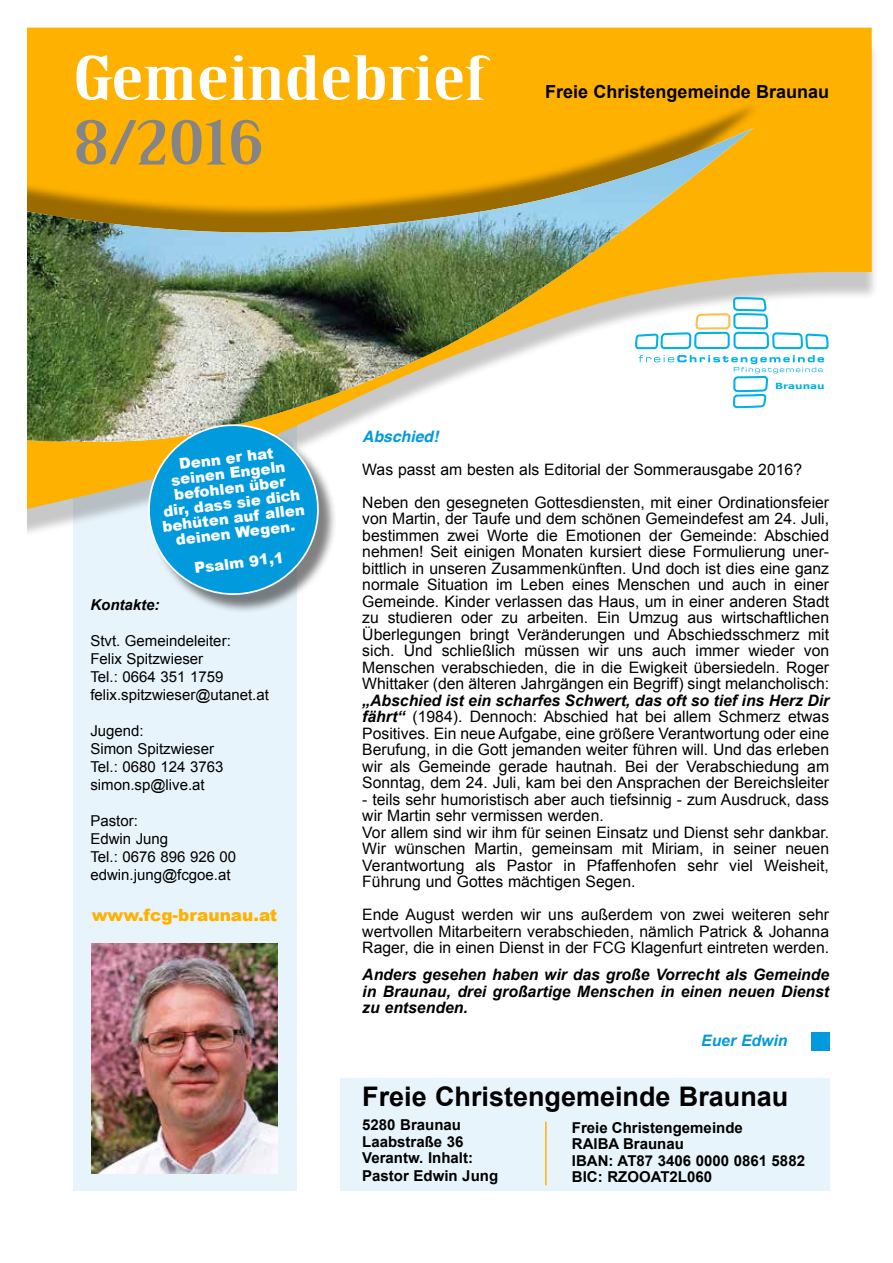
<style>
.page{position:relative;width:893px;height:1263px;background:#fff}
.page>*{position:absolute;margin:0;border:0;box-sizing:border-box;transform-origin:0 0}
.t1{font:59.7px "Birch Std";color:#fff;scale:2 1}
.t2{font:59.7px "Birch Std";color:#858486;scale:2 1}
.t3{font:700 27px "Arial";color:#000}
.t4{font:700 18px "Arial";color:#000}
.t5{font:900 16.8px "Arial";color:#ffb100}
.t6{font:15.75px/16.5px "Arial";color:#000;text-align:justify}
.t7{font:italic 700 15.75px/16.5px "Arial";color:#000;text-align:justify}
.t8{font:italic 700 15.75px "Helvetica";color:#009add}
.t9{font:italic 700 15.75px "Arial";color:#009add}
.t10{font:15px/18px "Arial";color:#000}
.t11{font:700 15px/16.5px "Arial";color:#000}
.t12{font:900 15px/15px "Arial";color:#fff;text-align:center}
.t13{font:italic 700 15px "Arial";color:#000}
.t14{font:700 8.4px "Verdana";color:#00b1e7;scale:1.24 1}
.s1{font-weight:700;font-style:italic}
</style>
<div class="page">
<div style="left:73px;top:403px;width:223px;height:788px;background:#e8f4fb"></div>
<div style="left:340px;top:1078px;width:489px;height:113px;background:#e8f4fb"></div>
<div style="left:0;top:41px;width:879px;height:503px;background:#000;opacity:.22"></div>
<svg style="left:27px;top:27px;width:845px;height:489px"></svg>
<div style="left:9px;top:100px;width:752px;height:328px;background:#ffb100"></div>
<img style="left:27px;top:128px;width:726px;height:315px">
<div style="left:0;top:0;width:27px;height:570px;background:#fff"></div>
<hr style="left:545px;top:1122px;width:2px;height:63px;background:#ffb100">
<img style="left:92px;top:944px;width:185px;height:229px">
<div style="left:150px;top:426px;width:187px;height:187px;background:#000;opacity:.5"></div>
<svg style="left:144px;top:420px;width:179px;height:179px;background:#42a9cf"></svg>
<div style="left:811px;top:1032px;width:18px;height:18px;background:#009add"></div>
<svg style="left:639px;top:355px;width:185px;height:53px"></svg>
<svg style="left:635px;top:297px;width:194px;height:52px"></svg>
<h1 class="t1" style="left:73px;top:45px;width:207px">Gemeindebrief</h1>
<h1 class="t2" style="left:73px;top:109px;width:97px">8/2016</h1>
<p class="t4" style="left:545px;top:80px;width:286px">Freie Christengemeinde Braunau</p>
<p class="t14" style="left:775px;top:380px;width:41px">Braunau</p>
<p class="t12" style="left:154px;top:459px;width:145px;rotate:-7deg">Denn er hat seinen Engeln befohlen über<br>dir, dass sie dich behüten auf allen deinen Wegen.</p>
<p class="t12" style="left:193px;top:560px;width:92px;rotate:-7deg">Psalm 91,1</p>
<p class="t13" style="left:90px;top:595px;width:71px">Kontakte:</p>
<p class="t10" style="left:90px;top:632px;width:180px">Stvt. Gemeindeleiter:<br>Felix Spitzwieser<br>Tel.: 0664 351 1759 felix.spitzwieser@utanet.at</p>
<p class="t10" style="left:90px;top:722px;width:135px">Jugend:<br>Simon Spitzwieser<br>Tel.: 0680 124 3763 simon.sp@live.at</p>
<p class="t10" style="left:90px;top:812px;width:147px">Pastor:<br>Edwin Jung<br>Tel.: 0676 896 926 00 edwin.jung@fcgoe.at</p>
<p class="t5" style="left:92px;top:903px;width:187px">www.fcg-braunau.at</p>
<p class="t8" style="left:362px;top:423px;width:78px">Abschied!</p>
<p class="t6" style="left:362px;top:453px;width:468px;line-height:33px">Was passt am besten als Editorial der Sommerausgabe 2016?<br>Neben den gesegneten Gottesdiensten, mit einer Ordinationsfeier</p>
<p class="t6" style="left:362px;top:511px;width:468px">von Martin, der Taufe und dem schönen Gemeindefest am 24. Juli, bestimmen zwei Worte die Emotionen der Gemeinde: Abschied nehmen! Seit einigen Monaten kursiert diese Formulierung uner&shy;bittlich in unseren Zusammenkünften. Und doch ist dies eine ganz normale Situation im Leben eines Menschen und auch in einer Gemeinde. Kinder verlassen das Haus, um in einer anderen Stadt zu studieren oder zu arbeiten. Ein Umzug aus wirtschaftlichen Überlegungen bringt Veränderungen und Abschiedsschmerz mit sich. Und schließlich müssen wir uns auch immer wieder von Menschen verabschieden, die in die Ewigkeit übersiedeln. Roger Whittaker (den älteren Jahrgängen ein Begriff) singt melancholisch:</p>
<p class="t6" style="left:362px;top:692px;width:468px"><span class="s1">„Abschied ist ein scharfes Schwert, das oft so tief ins Herz Dir fährt“</span> (1984). Dennoch: Abschied hat bei allem Schmerz etwas Positives. Ein neue Aufgabe, eine größere Verantwortung oder eine Berufung, in die Gott jemanden weiter führen will. Und das erleben wir als Gemeinde gerade hautnah. Bei der Verabschiedung am Sonntag, dem 24. Juli, kam bei den Ansprachen der Bereichsleiter</p>
<p class="t6" style="left:362px;top:791px;width:468px;text-align:left">- teils sehr humoristisch aber auch tiefsinnig - zum Ausdruck, dass wir Martin sehr vermissen werden.<br>Vor allem sind wir ihm für seinen Einsatz und Dienst sehr dankbar.<br>Wir wünschen Martin, gemeinsam mit Miriam, in seiner neuen Verantwortung als Pastor in Pfaffenhofen sehr viel Weisheit, Führung und Gottes mächtigen Segen.</p>
<p class="t6" style="left:362px;top:907px;width:468px">Ende August werden wir uns außerdem von zwei weiteren sehr wertvollen Mitarbeitern verabschieden, nämlich Patrick &amp; Johanna Rager, die in einen Dienst in der FCG Klagenfurt eintreten werden.</p>
<p class="t7" style="left:362px;top:967px;width:468px">Anders gesehen haben wir das große Vorrecht als Gemeinde in Braunau, drei großartige Menschen in einen neuen Dienst zu entsenden.</p>
<p class="t9" style="left:701px;top:1031px;width:88px">Euer Edwin</p>
<h2 class="t3" style="left:362px;top:1079px;width:428px">Freie Christengemeinde Braunau</h2>
<p class="t11" style="left:362px;top:1117px;width:112px">5280 Braunau<br>Laabstraße 36<br>Verantw. Inhalt:</p>
<p class="t11" style="left:362px;top:1168px;width:137px">Pastor Edwin Jung</p>
<p class="t11" style="left:572px;top:1120px;width:235px">Freie Christengemeinde<br>RAIBA Braunau<br>IBAN: AT87 3406 0000 0861 5882<br>BIC: RZOOAT2L060</p>
</div>
